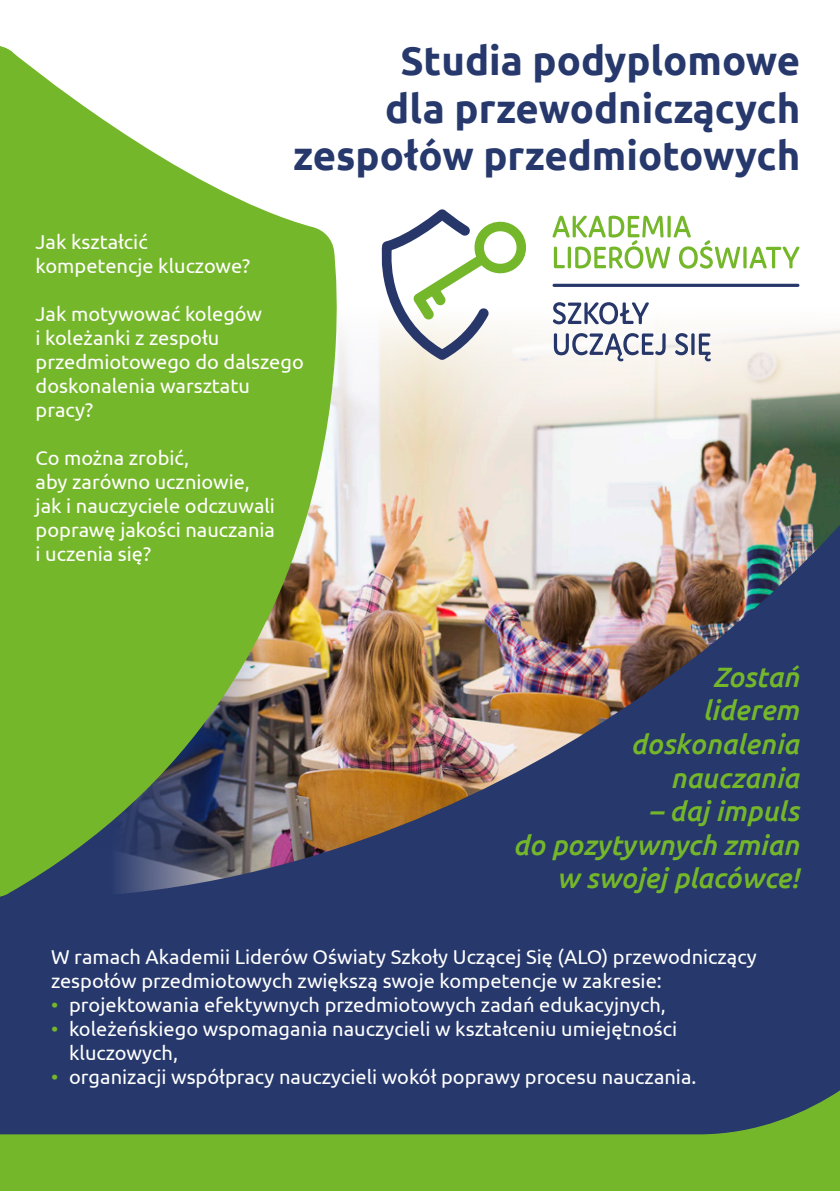
<style>
.page{position:relative;width:840px;height:1191px;background:#fff}
.page>*{position:absolute;margin:0;border:0;box-sizing:border-box;transform-origin:0 0}
.t1{font:700 40px/47.2px "Ubuntu";color:#26386c;text-align:right}
.t2{font:italic 500 28px/33.6px "Ubuntu";color:#75b72a;text-align:right}
.t3{font:20px/24px "Ubuntu";color:#fff}
.s1{color:#75b72a}
</style>
<div class="page">
<img style="left:386px;top:324px;width:453px;height:196px">
<div style="left:0;top:897px;width:839px;height:294px;background:#26386c"></div>
<svg style="left:12px;top:52px;width:374px;height:468px;fill:#75b72a"></svg>
<svg style="left:552px;top:216px;width:187px;height:53px"></svg>
<hr style="left:743px;top:247px;width:3px;height:21px;background:#75b72a;border-radius:2px">
<svg style="left:749px;top:247px;width:50px;height:21px"></svg>
<svg style="left:552px;top:302px;width:96px;height:22px"></svg>
<svg style="left:553px;top:333px;width:112px;height:28px"></svg>
<svg style="left:674px;top:333px;width:13px;height:22px"></svg>
<hr style="left:691px;top:333px;width:3px;height:22px;background:#27376a;border-radius:2px">
<svg style="left:698px;top:333px;width:12px;height:28px"></svg>
<svg style="left:380px;top:209px;width:149px;height:151px"></svg>
<hr style="left:552px;top:284px;width:247px;height:3px;background:#27376a;border-radius:2px">
<img style="left:12px;top:520px;width:827px;height:377px">
<svg style="left:0;top:1091px;width:839px;height:100px;fill:#75b72a"></svg>
<div style="left:0;top:46px;width:12px;height:851px;background:#75b72a"></div>
<p class="t1" style="left:293px;top:37px;width:508px">Studia podyplomowe<br>dla przewodniczących zespołów przedmiotowych</p>
<p class="t3" style="left:36px;top:229px;width:216px">Jak kształcić kompetencje kluczowe?</p>
<p class="t3" style="left:36px;top:301px;width:269px">Jak motywować kolegów<br>i koleżanki z zespołu przedmiotowego do dalszego doskonalenia warsztatu pracy?</p>
<p class="t3" style="left:36px;top:445px;width:241px">Co można zrobić,<br>aby zarówno uczniowie, jak i nauczyciele odczuwali poprawę jakości nauczania i uczenia się?</p>
<p class="t2" style="left:630px;top:659px;width:169px">Zostań liderem doskonalenia nauczania</p>
<p class="t2" style="left:512px;top:793px;width:287px">– daj impuls<br>do pozytywnych zmian w swojej placówce!</p>
<p class="t3" style="left:51px;top:944px;width:707px">W ramach Akademii Liderów Oświaty Szkoły Uczącej Się (ALO) przewodniczący zespołów przedmiotowych zwiększą swoje kompetencje w zakresie:</p>
<p class="t3" style="left:51px;top:992px;width:616px"><span class="s1">•</span> projektowania efektywnych przedmiotowych zadań edukacyjnych,</p>
<p class="t3" style="left:69px;top:1016px;width:609px;text-indent:-18px"><span class="s1">•</span> koleżeńskiego wspomagania nauczycieli w kształceniu umiejętności kluczowych,</p>
<p class="t3" style="left:51px;top:1064px;width:646px"><span class="s1">•</span> organizacji współpracy nauczycieli wokół poprawy procesu nauczania.</p>
</div>
